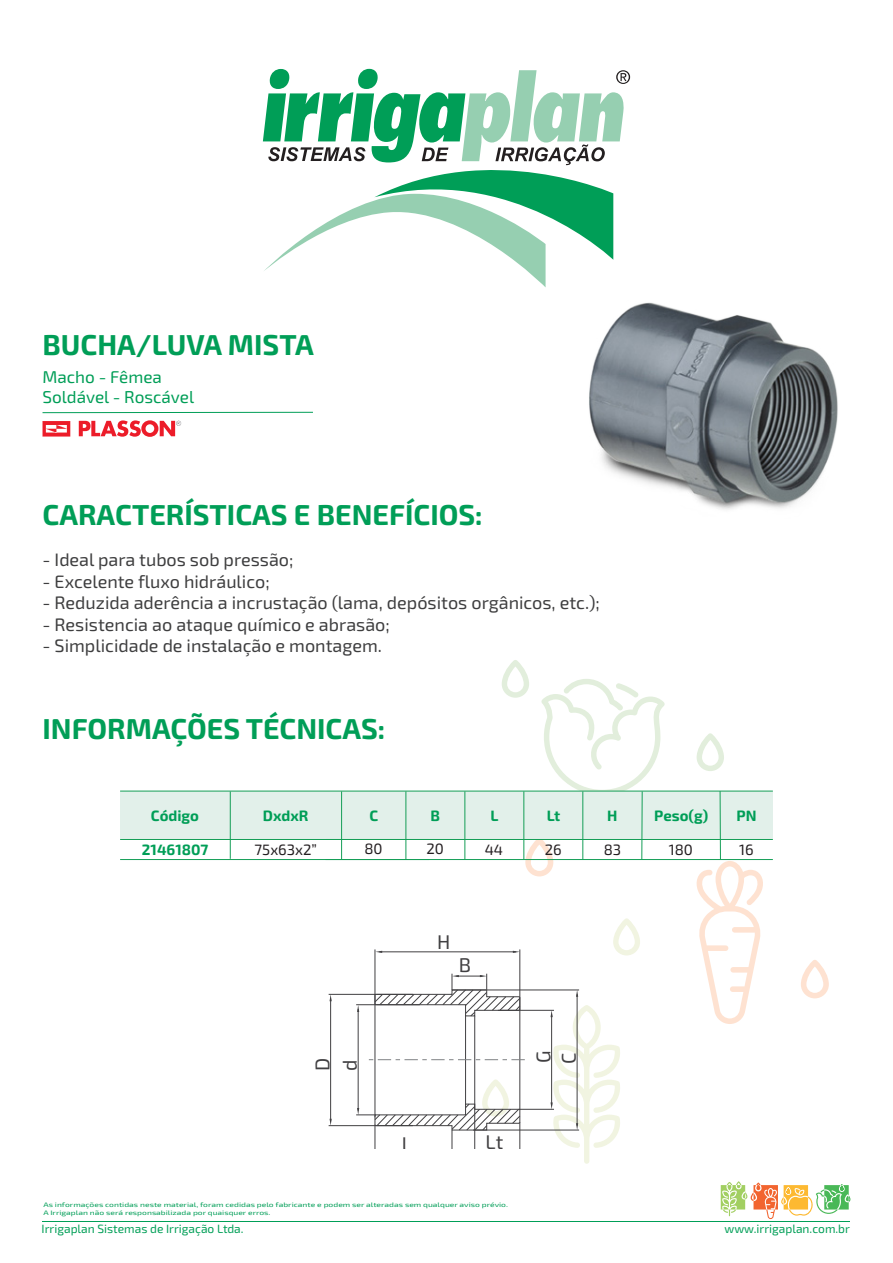
<style>
.page{position:relative;width:893px;height:1263px;background:#fff}
.page>*{position:absolute;margin:0;border:0;box-sizing:border-box;transform-origin:0 0}
.t1{font:700 28.8px "Exo 2";color:#009e57}
.t2{font:19.8px/27.6px "Exo 2";color:#414042}
.t3{font:18px "Exo 2";color:#3e3e3f}
.t4{font:17.1px "Exo 2";color:#009e57}
.t5{font:700 15px "Exo 2";color:#009e57}
.t6{font:15px "Exo 2";color:#241f21}
.t7{font:12px "Exo 2";color:#009f57}
.t8{font:6.45px/7.6px "Exo 2";color:#009e57;scale:1.33 1}
</style>
<div class="page">
<svg style="left:613px;top:918px;width:27px;height:37px"></svg>
<svg style="left:801px;top:960px;width:28px;height:38px"></svg>
<svg style="left:525px;top:840px;width:28px;height:36px"></svg>
<svg style="left:696px;top:861px;width:67px;height:163px"></svg>
<svg style="left:697px;top:733px;width:27px;height:38px"></svg>
<svg style="left:502px;top:660px;width:27px;height:38px"></svg>
<svg style="left:541px;top:679px;width:124px;height:112px"></svg>
<hr style="left:43px;top:1221px;width:807px;height:1px;background:#009f57">
<svg style="left:721px;top:1181px;width:129px;height:38px"></svg>
<hr style="left:43px;top:412px;width:270px;height:1px;background:#009e57">
<svg style="left:43px;top:421px;width:27px;height:15px"></svg>
<svg style="left:79px;top:420px;width:103px;height:17px"></svg>
<svg style="left:263px;top:69px;width:367px;height:218px"></svg>
<img style="left:589px;top:302px;width:249px;height:208px">
<hr style="left:520px;top:1110px;width:1px;height:38px;background:#414042">
<hr style="left:474px;top:1016px;width:1px;height:132px;background:#414042">
<hr style="left:465px;top:1016px;width:1px;height:88px;background:#414042">
<hr style="left:520px;top:949px;width:1px;height:161px;background:#414042">
<hr style="left:329px;top:994px;width:84px;height:1px;background:#414042">
<hr style="left:329px;top:1125px;width:84px;height:1px;background:#414042">
<hr style="left:330px;top:999px;width:1px;height:122px;background:#414042">
<hr style="left:356px;top:1004px;width:64px;height:1px;background:#414042">
<hr style="left:358px;top:1009px;width:1px;height:101px;background:#414042">
<hr style="left:498px;top:1010px;width:56px;height:1px;background:#414042">
<hr style="left:519px;top:1109px;width:35px;height:1px;background:#414042">
<hr style="left:487px;top:990px;width:92px;height:1px;background:#414042">
<hr style="left:473px;top:1130px;width:106px;height:1px;background:#414042">
<hr style="left:577px;top:994px;width:1px;height:132px;background:#414042">
<hr style="left:375px;top:949px;width:1px;height:168px;background:#414042">
<hr style="left:379px;top:951px;width:137px;height:1px;background:#414042">
<svg style="left:374px;top:974px;width:147px;height:42px"></svg>
<svg style="left:576px;top:990px;width:2px;height:7px"></svg>
<svg style="left:550px;top:1005px;width:70px;height:159px"></svg>
<svg style="left:356px;top:1079px;width:164px;height:69px"></svg>
<svg style="left:369px;top:1059px;width:156px;height:1px"></svg>
<div style="left:120px;top:791px;width:653px;height:48px;background:#e2f0ea"></div>
<hr style="left:120px;top:839px;width:309px;height:1px;background:#159e57">
<hr style="left:325px;top:839px;width:448px;height:1px;background:#159e57">
<hr style="left:120px;top:859px;width:309px;height:1px;background:#159e57">
<hr style="left:120px;top:791px;width:653px;height:1px;background:#159e57">
<hr style="left:325px;top:859px;width:448px;height:1px;background:#159e57">
<hr style="left:641px;top:791px;width:2px;height:68px;background:#159e57">
<hr style="left:720px;top:791px;width:1px;height:68px;background:#159e57">
<hr style="left:405px;top:791px;width:1px;height:69px;background:#159e57">
<hr style="left:464px;top:791px;width:1px;height:68px;background:#159e57">
<hr style="left:523px;top:791px;width:1px;height:68px;background:#159e57">
<hr style="left:582px;top:791px;width:1px;height:68px;background:#159e57">
<hr style="left:341px;top:791px;width:1px;height:68px;background:#159e57">
<hr style="left:230px;top:791px;width:1px;height:68px;background:#159e57">
<p class="t1" style="left:43px;top:327px;width:273px">BUCHA/LUVA MISTA</p>
<p class="t4" style="left:43px;top:367px;width:121px">Macho - Fêmea</p>
<p class="t4" style="left:43px;top:387px;width:153px">Soldável - Roscável</p>
<p class="t1" style="left:43px;top:497px;width:442px">CARACTERÍSTICAS E BENEFÍCIOS:</p>
<p class="t3" style="left:43px;top:549px;width:252px">- Ideal para tubos sob pressão;</p>
<p class="t3" style="left:43px;top:571px;width:229px">- Excelente fluxo hidráulico;</p>
<p class="t3" style="left:43px;top:592px;width:559px">- Reduzida aderência a incrustação (lama, depósitos orgânicos, etc.);</p>
<p class="t3" style="left:43px;top:614px;width:349px">- Resistencia ao ataque químico e abrasão;</p>
<p class="t3" style="left:43px;top:635px;width:341px">- Simplicidade de instalação e montagem.</p>
<p class="t1" style="left:43px;top:711px;width:344px">INFORMAÇÕES TÉCNICAS:</p>
<p class="t5" style="left:151px;top:807px;width:50px">Código</p>
<p class="t5" style="left:263px;top:806px;width:47px">DxdxR</p>
<p class="t5" style="left:369px;top:807px;width:10px">C</p>
<p class="t5" style="left:431px;top:806px;width:11px">B</p>
<p class="t5" style="left:490px;top:807px;width:9px">L</p>
<p class="t5" style="left:547px;top:806px;width:15px">Lt</p>
<p class="t5" style="left:607px;top:806px;width:12px">H</p>
<p class="t5" style="left:654px;top:806px;width:55px">Peso(g)</p>
<p class="t5" style="left:736px;top:806px;width:22px">PN</p>
<p class="t6" style="left:255px;top:841px;width:64px">75x63x2”</p>
<p class="t6" style="left:364px;top:840px;width:20px">80</p>
<p class="t6" style="left:426px;top:840px;width:19px">20</p>
<p class="t6" style="left:485px;top:840px;width:20px">44</p>
<p class="t6" style="left:545px;top:840px;width:19px">26</p>
<p class="t6" style="left:604px;top:841px;width:19px">83</p>
<p class="t6" style="left:669px;top:840px;width:26px">180</p>
<p class="t6" style="left:739px;top:840px;width:16px">16</p>
<p class="t5" style="left:142px;top:841px;width:68px">21461807</p>
<p class="t2" style="left:437px;top:929px;width:15px">H</p>
<p class="t2" style="left:459px;top:952px;width:14px">B</p>
<p class="t2" style="left:309px;top:1071px;width:15px;rotate:-90deg">D d</p>
<p class="t2" style="left:402px;top:1130px;width:12px">L</p>
<p class="t2" style="left:485px;top:1128px;width:19px">Lt</p>
<p class="t8" style="left:43px;top:1201px;width:351px">As informações contidas neste material, foram cedidas pelo fabricante e podem ser alteradas sem qualquer aviso prévio.<br>A Irrigaplan não será responsabilizada por quaisquer erros.</p>
<p class="t2" style="left:531px;top:1064px;width:15px;line-height:25.5px;rotate:-90deg">G<br>C</p>
<p class="t7" style="left:42px;top:1221px;width:203px">Irrigaplan Sistemas de Irrigação Ltda.</p>
<p class="t7" style="left:724px;top:1221px;width:127px">www.irrigaplan.com.br</p>
</div>
